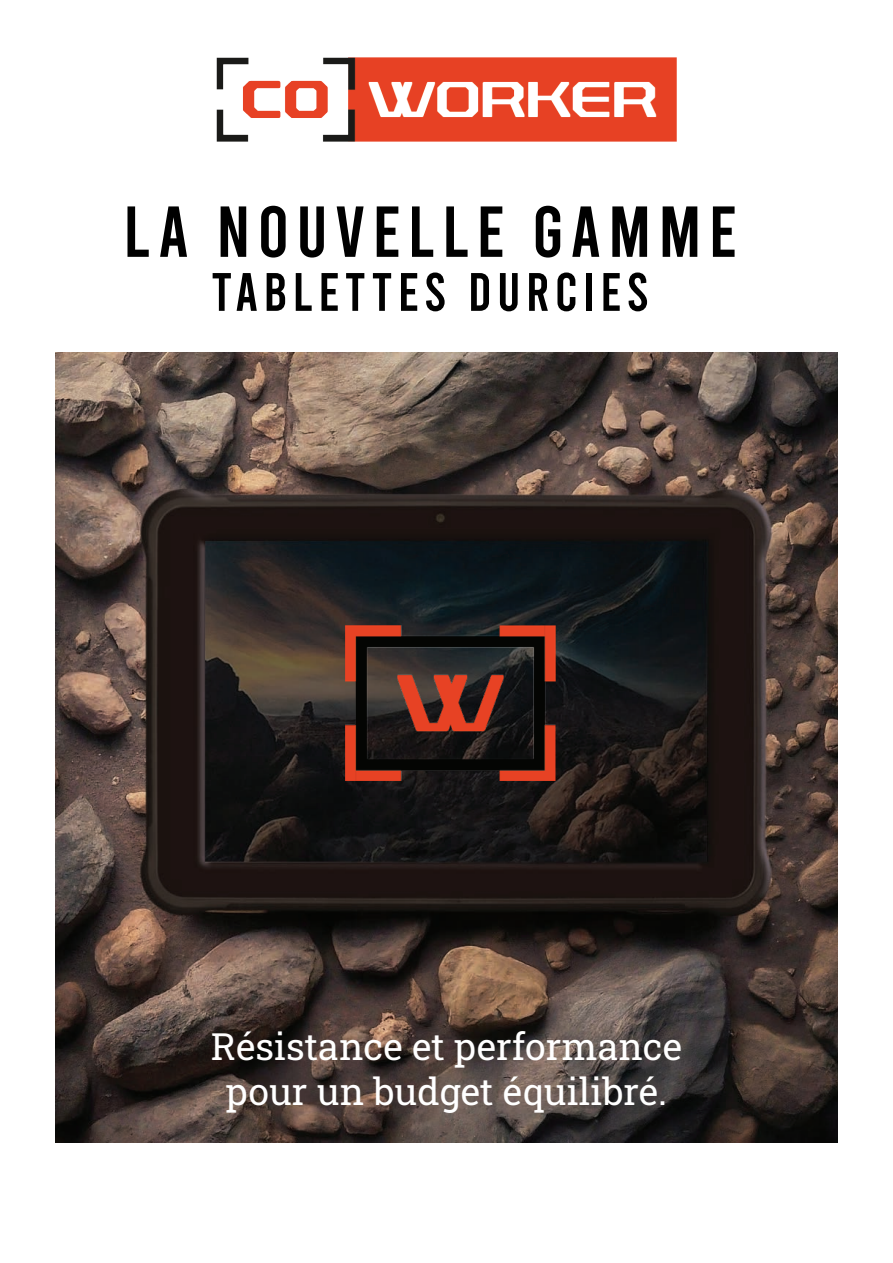
<style>
.page{position:relative;width:893px;height:1263px;background:#fff}
.page>*{position:absolute;margin:0;border:0;box-sizing:border-box;transform-origin:0 0}
.t1{font:72px "Bebas";letter-spacing:.1em;color:#000}
.t2{font:54px "Bebas";letter-spacing:.1em;color:#000}
.t3{font:37.5px/45px "Roboto Slab";color:#fff;text-align:center}
</style>
<div class="page">
<img style="left:55px;top:353px;width:783px;height:789px">
<img style="left:346px;top:625px;width:210px;height:155px">
<img style="left:217px;top:57px;width:459px;height:85px">
<h1 class="t1" style="left:123px;top:196px;width:615px">LA NOUVELLE GAMME</h1>
<h2 class="t2" style="left:211px;top:265px;width:107px">TABLETTE</h2>
<h2 class="t2" style="left:424px;top:265px;width:226px">S DURCIES</h2>
<p class="t3" style="left:211px;top:1023px;width:473px">Résistance et performance pour un budget équilibré.</p>
</div>
